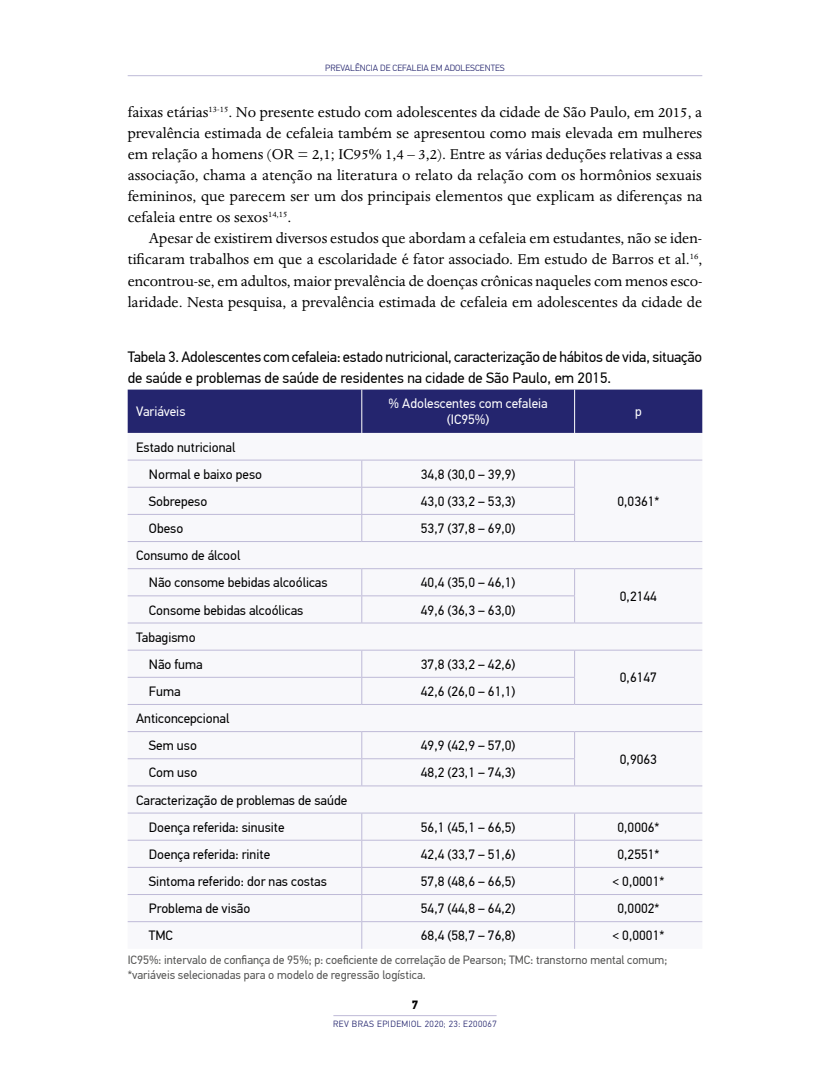
<style>
.page{position:relative;width:830px;height:1085px;background:#fff}
.page>*{position:absolute;margin:0;border:0;box-sizing:border-box;transform-origin:0 0}
.t1{font:16.5px/21px "Dante MT Std";color:#000;text-align:justify}
.t2{font:15px/21px "PF Din Text Pro";letter-spacing:-.01em;color:#000}
.t3{font:13.5px/27.2px "PF Din Text Pro";color:#000}
.t4{font:13.5px/16.2px "PF Din Text Pro";color:#fff;text-align:center}
.t5{font:12px/14.4px "PF Din Text Pro";color:#575756}
.t6{font:700 12px "PF Din Text Pro";color:#000}
.t7{font:300 9px "PF Din Text Pro";color:#24256e}
.t8{font:300 9px "PF Din Text Pro";letter-spacing:.05em;color:#24256e}
</style>
<div class="page">
<hr style="left:128px;top:75px;width:574px;height:1px;background:#bebad7">
<hr style="left:333px;top:1015px;width:163px;height:1px;background:#bebad7">
<div style="left:128px;top:389px;width:574px;height:44px;background:#24256e"></div>
<svg style="left:128px;top:460px;width:574px;height:488px"></svg>
<hr style="left:128px;top:459px;width:233px;height:1px;background:#bebad7">
<hr style="left:361px;top:459px;width:213px;height:1px;background:#bebad7">
<hr style="left:574px;top:459px;width:128px;height:1px;background:#bebad7">
<hr style="left:128px;top:487px;width:233px;height:1px;background:#bebad7">
<hr style="left:361px;top:487px;width:213px;height:1px;background:#bebad7">
<hr style="left:128px;top:514px;width:233px;height:1px;background:#bebad7">
<hr style="left:361px;top:514px;width:213px;height:1px;background:#bebad7">
<svg style="left:361px;top:460px;width:1px;height:81px"></svg>
<svg style="left:574px;top:460px;width:1px;height:81px"></svg>
<hr style="left:128px;top:541px;width:233px;height:1px;background:#bebad7">
<hr style="left:361px;top:541px;width:213px;height:1px;background:#bebad7">
<hr style="left:574px;top:541px;width:128px;height:1px;background:#bebad7">
<hr style="left:128px;top:568px;width:233px;height:1px;background:#bebad7">
<hr style="left:361px;top:568px;width:213px;height:1px;background:#bebad7">
<hr style="left:574px;top:568px;width:128px;height:1px;background:#bebad7">
<hr style="left:128px;top:595px;width:233px;height:1px;background:#bebad7">
<hr style="left:361px;top:595px;width:213px;height:1px;background:#bebad7">
<svg style="left:361px;top:569px;width:1px;height:53px"></svg>
<svg style="left:574px;top:569px;width:1px;height:53px"></svg>
<hr style="left:128px;top:622px;width:233px;height:1px;background:#bebad7">
<hr style="left:361px;top:622px;width:213px;height:1px;background:#bebad7">
<hr style="left:574px;top:622px;width:128px;height:1px;background:#bebad7">
<hr style="left:128px;top:649px;width:233px;height:1px;background:#bebad7">
<hr style="left:361px;top:649px;width:213px;height:1px;background:#bebad7">
<hr style="left:574px;top:649px;width:128px;height:1px;background:#bebad7">
<hr style="left:128px;top:676px;width:233px;height:1px;background:#bebad7">
<hr style="left:361px;top:676px;width:213px;height:1px;background:#bebad7">
<svg style="left:361px;top:650px;width:1px;height:54px"></svg>
<svg style="left:574px;top:650px;width:1px;height:54px"></svg>
<hr style="left:128px;top:704px;width:233px;height:1px;background:#bebad7">
<hr style="left:361px;top:704px;width:213px;height:1px;background:#bebad7">
<hr style="left:574px;top:704px;width:128px;height:1px;background:#bebad7">
<hr style="left:128px;top:731px;width:233px;height:1px;background:#bebad7">
<hr style="left:361px;top:731px;width:213px;height:1px;background:#bebad7">
<hr style="left:574px;top:731px;width:128px;height:1px;background:#bebad7">
<hr style="left:128px;top:758px;width:233px;height:1px;background:#bebad7">
<hr style="left:361px;top:758px;width:213px;height:1px;background:#bebad7">
<svg style="left:361px;top:731px;width:1px;height:54px"></svg>
<svg style="left:574px;top:731px;width:1px;height:54px"></svg>
<hr style="left:128px;top:785px;width:233px;height:1px;background:#bebad7">
<hr style="left:361px;top:785px;width:213px;height:1px;background:#bebad7">
<hr style="left:574px;top:785px;width:128px;height:1px;background:#bebad7">
<hr style="left:128px;top:812px;width:233px;height:1px;background:#bebad7">
<hr style="left:361px;top:812px;width:213px;height:1px;background:#bebad7">
<hr style="left:574px;top:812px;width:128px;height:1px;background:#bebad7">
<hr style="left:128px;top:839px;width:233px;height:1px;background:#bebad7">
<hr style="left:361px;top:839px;width:213px;height:1px;background:#bebad7">
<hr style="left:574px;top:839px;width:128px;height:1px;background:#bebad7">
<hr style="left:128px;top:866px;width:233px;height:1px;background:#bebad7">
<hr style="left:361px;top:866px;width:213px;height:1px;background:#bebad7">
<hr style="left:574px;top:866px;width:128px;height:1px;background:#bebad7">
<hr style="left:128px;top:894px;width:233px;height:1px;background:#bebad7">
<hr style="left:361px;top:894px;width:213px;height:1px;background:#bebad7">
<hr style="left:574px;top:894px;width:128px;height:1px;background:#bebad7">
<hr style="left:128px;top:921px;width:233px;height:1px;background:#bebad7">
<hr style="left:361px;top:921px;width:213px;height:1px;background:#bebad7">
<svg style="left:361px;top:813px;width:1px;height:135px"></svg>
<hr style="left:574px;top:921px;width:128px;height:1px;background:#bebad7">
<svg style="left:574px;top:813px;width:1px;height:135px"></svg>
<hr style="left:361px;top:389px;width:1px;height:44px;background:#fff">
<hr style="left:574px;top:389px;width:1px;height:44px;background:#fff">
<p class="t7" style="left:325px;top:63px;width:181px">PREVALÊNCIA DE CEFALEIA EM ADOLESCENTES</p>
<p class="t1" style="left:128px;top:102px;width:576px">faixas etárias<sup>13-15</sup>. No presente estudo com adolescentes da cidade de São Paulo, em 2015, a prevalência estimada de cefaleia também se apresentou como mais elevada em mulheres em relação a homens (OR = 2,1; IC95% 1,4 – 3,2). Entre as várias deduções relativas a essa associação, chama a atenção na literatura o relato da relação com os hormônios sexuais femininos, que parecem ser um dos principais elementos que explicam as diferenças na cefaleia entre os sexos<sup>14,15</sup>.</p>
<p class="t1" style="left:128px;top:228px;width:576px;text-indent:21px">Apesar de existirem diversos estudos que abordam a cefaleia em estudantes, não se iden&shy;tificaram trabalhos em que a escolaridade é fator associado. Em estudo de Barros et al.<sup>16</sup>, encontrou-se, em adultos, maior prevalência de doenças crônicas naqueles com menos esco&shy;laridade. Nesta pesquisa, a prevalência estimada de cefaleia em adolescentes da cidade de</p>
<p class="t2" style="left:128px;top:346px;width:576px">Tabela 3. Adolescentes com cefaleia: estado nutricional, caracterização de hábitos de vida, situação de saúde e problemas de saúde de residentes na cidade de São Paulo, em 2015.</p>
<p class="t4" style="left:136px;top:403px;width:51px">Variáveis</p>
<p class="t4" style="left:388px;top:395px;width:161px">% Adolescentes com cefaleia (IC95%)</p>
<p class="t4" style="left:634px;top:403px;width:8px">p</p>
<p class="t3" style="left:149px;top:433px;width:115px;text-indent:-13px">Estado nutricional<br>Normal e baixo peso</p>
<p class="t3" style="left:420px;top:460px;width:96px">34,8 (30,0 – 39,9)</p>
<p class="t3" style="left:149px;top:487px;width:60px">Sobrepeso</p>
<p class="t3" style="left:420px;top:487px;width:96px">43,0 (33,2 – 53,3)</p>
<p class="t3" style="left:617px;top:487px;width:44px">0,0361*</p>
<p class="t3" style="left:149px;top:515px;width:36px">Obeso</p>
<p class="t3" style="left:420px;top:515px;width:96px">53,7 (37,8 – 69,0)</p>
<p class="t3" style="left:149px;top:542px;width:180px;text-indent:-13px">Consumo de álcool<br>Não consome bebidas alcoólicas</p>
<p class="t3" style="left:420px;top:569px;width:96px">40,4 (35,0 – 46,1)</p>
<p class="t3" style="left:149px;top:596px;width:156px">Consome bebidas alcoólicas</p>
<p class="t3" style="left:420px;top:596px;width:96px">49,6 (36,3 – 63,0)</p>
<p class="t3" style="left:149px;top:623px;width:55px;text-indent:-13px">Tabagismo<br>Não fuma</p>
<p class="t3" style="left:420px;top:650px;width:96px">37,8 (33,2 – 42,6)</p>
<p class="t3" style="left:149px;top:677px;width:33px">Fuma</p>
<p class="t3" style="left:420px;top:677px;width:96px">42,6 (26,0 – 61,1)</p>
<p class="t3" style="left:149px;top:705px;width:82px;text-indent:-13px">Anticoncepcional<br>Sem uso</p>
<p class="t3" style="left:420px;top:732px;width:96px">49,9 (42,9 – 57,0)</p>
<p class="t3" style="left:619px;top:582px;width:39px">0,2144</p>
<p class="t3" style="left:619px;top:664px;width:39px">0,6147</p>
<p class="t3" style="left:619px;top:745px;width:39px">0,9063</p>
<p class="t3" style="left:149px;top:759px;width:50px">Com uso</p>
<p class="t3" style="left:420px;top:759px;width:96px">48,2 (23,1 – 74,3)</p>
<p class="t3" style="left:149px;top:786px;width:200px;text-indent:-13px">Caracterização de problemas de saúde<br>Doença referida: sinusite</p>
<p class="t3" style="left:420px;top:813px;width:96px">56,1 (45,1 – 66,5)</p>
<p class="t3" style="left:617px;top:813px;width:44px">0,0006*</p>
<p class="t3" style="left:149px;top:840px;width:123px">Doença referida: rinite</p>
<p class="t3" style="left:420px;top:840px;width:96px">42,4 (33,7 – 51,6)</p>
<p class="t3" style="left:617px;top:840px;width:44px">0,2551*</p>
<p class="t3" style="left:149px;top:867px;width:179px">Sintoma referido: dor nas costas</p>
<p class="t3" style="left:420px;top:867px;width:96px">57,8 (48,6 – 66,5)</p>
<p class="t3" style="left:612px;top:867px;width:53px">&lt; 0,0001*</p>
<p class="t3" style="left:149px;top:894px;width:103px">Problema de visão</p>
<p class="t3" style="left:420px;top:894px;width:96px">54,7 (44,8 – 64,2)</p>
<p class="t3" style="left:617px;top:894px;width:44px">0,0002*</p>
<p class="t3" style="left:149px;top:922px;width:25px">TMC</p>
<p class="t3" style="left:420px;top:922px;width:96px">68,4 (58,7 – 76,8)</p>
<p class="t3" style="left:612px;top:922px;width:53px">&lt; 0,0001*</p>
<p class="t5" style="left:128px;top:952px;width:540px">IC95%: intervalo de confiança de 95%; p: coeficiente de correlação de Pearson; TMC: transtorno mental comum; *variáveis selecionadas para o modelo de regressão logística.</p>
<p class="t6" style="left:411px;top:997px;width:8px">7</p>
<p class="t8" style="left:333px;top:1018px;width:165px">REV BRAS EPIDEMIOL 2020; 23: E200067</p>
</div>
